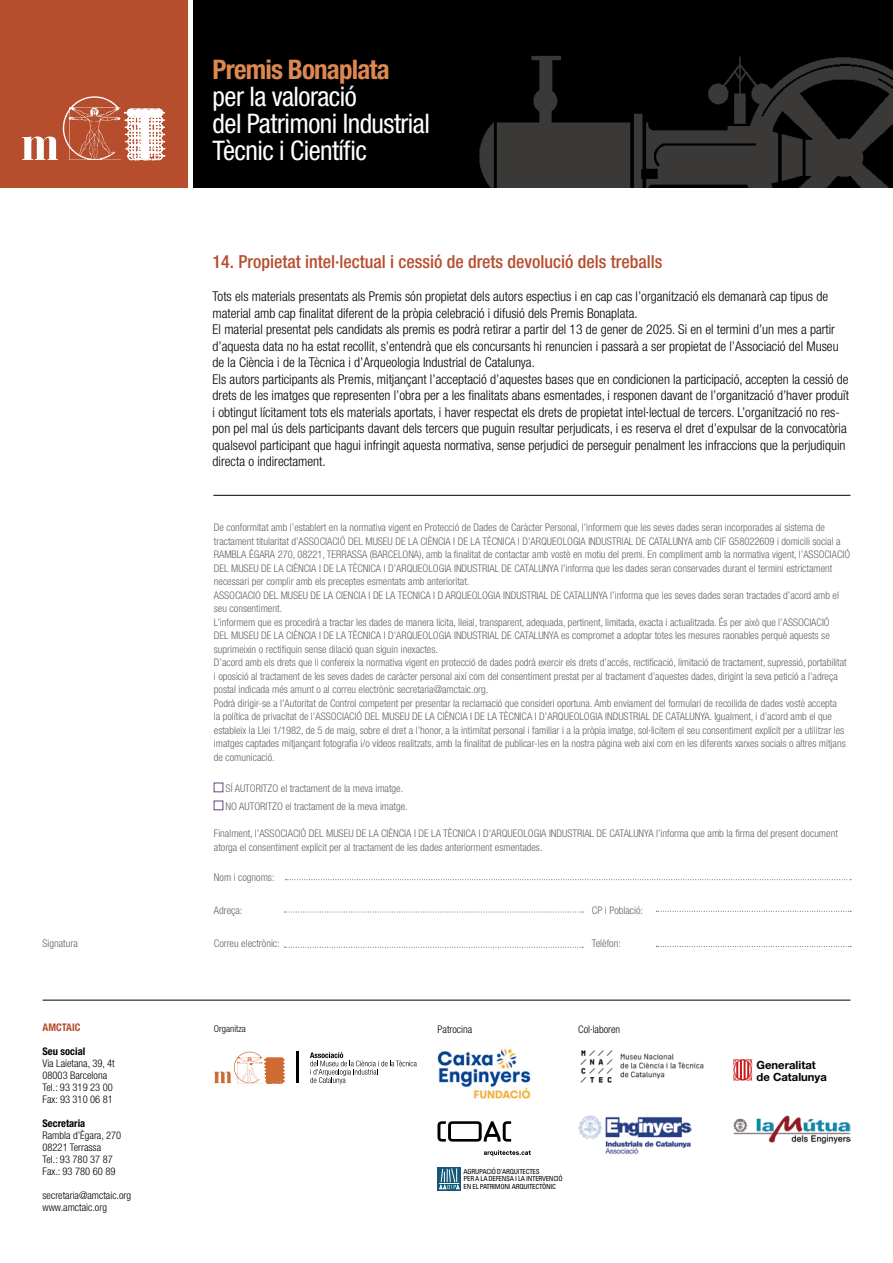
<style>
.page{position:relative;width:893px;height:1263px;background:#fff}
.page>*{position:absolute;margin:0;border:0;box-sizing:border-box;transform-origin:0 0}
.t1{font:condensed 27px/27px "Helvetica Neue LT Std";letter-spacing:-.02em;color:#fff}
.t2{font:700 condensed 27px "Helvetica Neue LT Std";letter-spacing:-.03em;color:#dd8851}
.t3{font:500 condensed 18px "Helvetica Neue LT Std";color:#b64d2d}
.t4{font:300 condensed 13.5px/16.5px "Helvetica Neue LT Std";color:#000}
.t5{font:700 11.25px/11.2px "Helvetica Neue LT Std";color:#000}
.t6{font:300 condensed 10.5px/13.5px "Helvetica Neue LT Std";color:#646363}
.t7{font:300 condensed 10.5px/12px "Helvetica Neue LT Std";color:#000}
.t8{font:700 condensed 10.5px "Helvetica Neue LT Std";color:#000}
.t9{font:700 condensed 10.5px "Helvetica Neue LT Std";color:#b64d2d}
.t10{font:300 condensed 9.6px "Helvetica Neue LT Std";color:#000}
.t11{font:condensed 7.05px/7.8px "Univers LT Std";letter-spacing:-.04em;color:#000}
</style>
<div class="page">
<img style="left:578px;top:1115px;width:114px;height:40px">
<img style="left:733px;top:1115px;width:117px;height:30px">
<div style="left:193px;top:0;width:700px;height:187px;background:#000"></div>
<img style="left:479px;top:56px;width:414px;height:131px">
<div style="left:0;top:0;width:187px;height:187px;background:#b64d2d"></div>
<img style="left:437px;top:1048px;width:94px;height:51px">
<svg style="left:214px;top:1052px;width:70px;height:32px"></svg>
<svg style="left:310px;top:1052px;width:107px;height:32px"></svg>
<hr style="left:297px;top:1052px;width:2px;height:31px;background:#000">
<hr style="left:213px;top:495px;width:637px;height:1px;background:#000">
<hr style="left:43px;top:1000px;width:807px;height:1px;background:#000">
<img style="left:580px;top:1050px;width:124px;height:33px">
<svg style="left:22px;top:96px;width:143px;height:65px"></svg>
<svg style="left:286px;top:879px;width:565px;height:1px"></svg>
<svg style="left:284px;top:912px;width:299px;height:1px"></svg>
<svg style="left:284px;top:947px;width:299px;height:1px"></svg>
<svg style="left:656px;top:911px;width:195px;height:1px"></svg>
<svg style="left:656px;top:946px;width:195px;height:1px"></svg>
<svg style="left:484px;top:1150px;width:47px;height:6px"></svg>
<svg style="left:437px;top:1121px;width:74px;height:20px"></svg>
<div style="left:437px;top:1167px;width:24px;height:23px;background:#135a7a"></div>
<svg style="left:439px;top:1168px;width:21px;height:21px"></svg>
<svg style="left:733px;top:1059px;width:19px;height:22px"></svg>
<p class="t6" style="left:43px;top:936px;width:37px">Signatura</p>
<p class="t9" style="left:43px;top:1021px;width:39px">AMCTAIC</p>
<p class="t8" style="left:43px;top:1045px;width:44px">Seu social</p>
<p class="t7" style="left:43px;top:1058px;width:74px">Via Laietana, 39, 4t<br>08003 Barcelona<br>Tel.: 93 319 23 00<br>Fax: 93 310 06 81</p>
<p class="t8" style="left:43px;top:1117px;width:44px">Secretaria</p>
<p class="t7" style="left:43px;top:1130px;width:80px">Rambla d’Ègara, 270<br>08221 Terrassa<br>Tel.: 93 780 37 87<br>Fax.: 93 780 60 89</p>
<p class="t7" style="left:43px;top:1190px;width:90px">secretaria@amctaic.org www.amctaic.org</p>
<h1 class="t2" style="left:213px;top:53px;width:179px">Premis Bonaplata</h1>
<h1 class="t1" style="left:213px;top:83px;width:219px">per la valoració<br>del Patrimoni Industrial<br>Tècnic i Científic</h1>
<h2 class="t3" style="left:213px;top:251px;width:451px">14. Propietat intel·lectual i cessió de drets devolució dels treballs</h2>
<p class="t4" style="left:213px;top:288px;width:638px">Tots els materials presentats als Premis són propietat dels autors espectius i en cap cas l’organització els demanarà cap tipus de material amb cap finalitat diferent de la pròpia celebració i difusió dels Premis Bonaplata.<br>El material presentat pels candidats als premis es podrà retirar a partir del 13 de gener de 2025. Si en el termini d’un mes a partir d’aquesta data no ha estat recollit, s’entendrà que els concursants hi renuncien i passarà a ser propietat de l’Associació del Museu de la Ciència i de la Tècnica i d’Arqueologia Industrial de Catalunya.<br>Els autors participants als Premis, mitjançant l’acceptació d’aquestes bases que en condicionen la participació, accepten la cessió de drets de les imatges que representen l’obra per a les finalitats abans esmentades, i responen davant de l’organització d’haver produït i obtingut lícitament tots els materials aportats, i haver respectat els drets de propietat intel·lectual de tercers. L’organització no res&shy;pon pel mal ús dels participants davant dels tercers que puguin resultar perjudicats, i es reserva el dret d’expulsar de la convocatòria qualsevol participant que hagui infringit aquesta normativa, sense perjudici de perseguir penalment les infraccions que la perjudiquin directa o indirectament.</p>
<p class="t6" style="left:214px;top:520px;width:638px">De conformitat amb l’establert en la normativa vigent en Protecció de Dades de Caràcter Personal, l’informem que les seves dades seran incorporades al sistema de tractament titularitat d’ASSOCIACIÓ DEL MUSEU DE LA CIÈNCIA I DE LA TÈCNICA I D’ARQUEOLOGIA INDUSTRIAL DE CATALUNYA amb CIF G58022609 i domicili social a RAMBLA ÈGARA 270, 08221, TERRASSA (BARCELONA), amb la finalitat de contactar amb vostè en motiu del premi. En compliment amb la normativa vigent, l’ASSOCIACIÓ DEL MUSEU DE LA CIÈNCIA I DE LA TÈCNICA I D’ARQUEOLOGIA INDUSTRIAL DE CATALUNYA l’informa que les dades seran conservades durant el termini estrictament necessari per complir amb els preceptes esmentats amb anterioritat.<br>ASSOCIACIO DEL MUSEU DE LA CIENCIA I DE LA TECNICA I D ARQUEOLOGIA INDUSTRIAL DE CATALUNYA l’informa que les seves dades seran tractades d’acord amb el seu consentiment.<br>L’informem que es procedirà a tractar les dades de manera lícita, lleial, transparent, adequada, pertinent, limitada, exacta i actualitzada. És per això que l’ASSOCIACIÓ<br>DEL MUSEU DE LA CIÈNCIA I DE LA TÈCNICA I D’ARQUEOLOGIA INDUSTRIAL DE CATALUNYA es compromet a adoptar totes les mesures raonables perquè aquests se suprimeixin o rectifiquin sense dilació quan siguin inexactes.<br>D’acord amb els drets que li confereix la normativa vigent en protecció de dades podrà exercir els drets d’accés, rectificació, limitació de tractament, supressió, portabilitat i oposició al tractament de les seves dades de caràcter personal així com del consentiment prestat per al tractament d’aquestes dades, dirigint la seva petició a l’adreça postal indicada més amunt o al correu electrònic secretaria@amctaic.org.<br>Podrà dirigir-se a l’Autoritat de Control competent per presentar la reclamació que consideri oportuna. Amb enviament del formulari de recollida de dades vostè accepta<br>la política de privacitat de l’ASSOCIACIÓ DEL MUSEU DE LA CIÈNCIA I DE LA TÈCNICA I D’ARQUEOLOGIA INDUSTRIAL DE CATALUNYA. Igualment, i d’acord amb el que estableix la Llei 1/1982, de 5 de maig, sobre el dret a l’honor, a la intimitat personal i familiar i a la pròpia imatge, sol·licitem el seu consentiment explícit per a utilitzar les imatges captades mitjançant fotografia i/o vídeos realitzats, amb la finalitat de publicar-les en la nostra pàgina web així com en les diferents xarxes socials o altres mitjans de comunicació.</p>
<p class="t6" style="left:226px;top:779px;width:184px;line-height:18px">SÍ AUTORITZO el tractament de la meva imatge.<br>NO AUTORITZO el tractament de la meva imatge.</p>
<p class="t6" style="left:214px;top:826px;width:625px">Finalment, l’ASSOCIACIÓ DEL MUSEU DE LA CIÈNCIA I DE LA TÈCNICA I D’ARQUEOLOGIA INDUSTRIAL DE CATALUNYA l’informa que amb la firma del present document atorga el consentiment explícit per al tractament de les dades anteriorment esmentades.</p>
<p class="t6" style="left:214px;top:870px;width:62px">Nom i cognoms:</p>
<p class="t6" style="left:214px;top:903px;width:30px">Adreça:</p>
<p class="t6" style="left:592px;top:903px;width:53px">CP i Població:</p>
<p class="t6" style="left:214px;top:936px;width:67px">Correu electrònic:</p>
<p class="t6" style="left:592px;top:936px;width:30px">Telèfon:</p>
<p class="t10" style="left:214px;top:1023px;width:33px">Organitza</p>
<p class="t7" style="left:437px;top:1023px;width:36px">Patrocina</p>
<p class="t7" style="left:578px;top:1023px;width:43px">Col·laboren</p>
<p class="t11" style="left:464px;top:1167px;width:101px">AGRUPACIÓ D’ARQUITECTES<br>PER A LA DEFENSA I LA INTERVENCIÓ<br>EN EL PATRIMONI ARQUITECTÒNIC</p>
<p class="t5" style="left:757px;top:1059px;width:72px">Generalitat de Catalunya</p>
</div>
